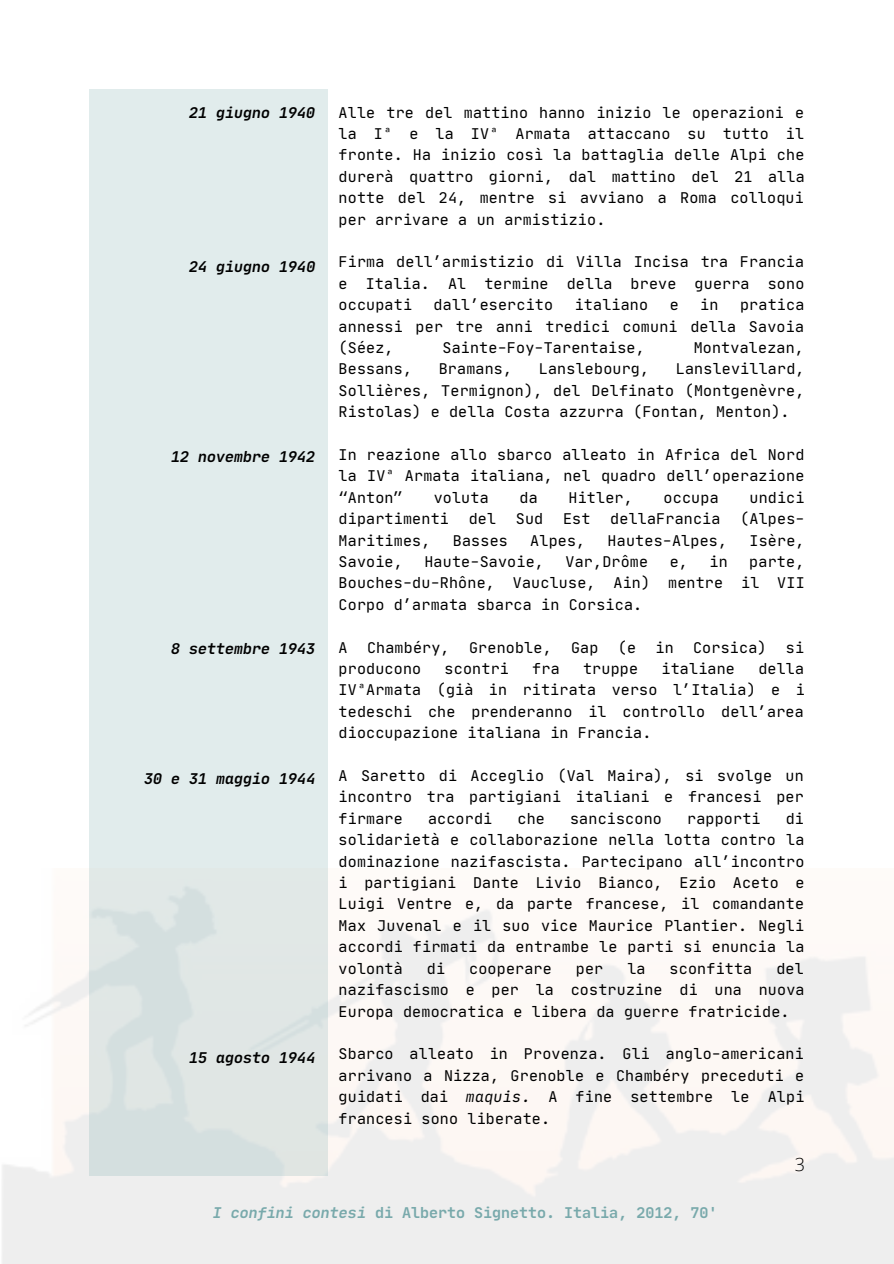
<style>
.page{position:relative;width:894px;height:1264px;background:#fff}
.page>*{position:absolute;margin:0;border:0;box-sizing:border-box;transform-origin:0 0}
.t1{font:300 18px "Open Sans";color:#000}
.t2{font:15px/21.5px "Jet Brains Mono";letter-spacing:.015em;color:#000;text-align:justify}
.t3{font:italic 700 15px "Jet Brains Mono";color:#000}
.t4{font:700 15px "Jet Brains Mono";color:#78a9ab}
.s1{font-style:italic}
</style>
<div class="page">
<div style="left:89px;top:89px;width:239px;height:1086px;background:linear-gradient(to right,#dfe9e9,#e1ebea)"></div>
<p class="t3" style="left:189px;top:103px;width:128px">21 giugno 1940</p>
<p class="t3" style="left:189px;top:257px;width:128px">24 giugno 1940</p>
<p class="t2" style="left:338px;top:101px;width:467px">Alle tre del mattino hanno inizio le operazioni e la Iª e la IVª Armata attaccano su tutto il fronte. Ha inizio così la battaglia delle Alpi che durerà quattro giorni, dal mattino del 21 alla notte del 24, mentre si avviano a Roma colloqui per arrivare a un armistizio.</p>
<p class="t2" style="left:338px;top:251px;width:467px">Firma dell’armistizio di Villa Incisa tra Francia e Italia. Al termine della breve guerra sono occupati</p>
<p class="t2" style="left:433px;top:294px;width:121px">dall’esercito</p>
<p class="t2" style="left:574px;top:294px;width:75px">italiano</p>
<p class="t2" style="left:669px;top:294px;width:11px">e</p>
<p class="t2" style="left:700px;top:294px;width:20px">in</p>
<p class="t2" style="left:338px;top:294px;width:467px;text-indent:401px">pratica annessi per tre anni tredici comuni della Savoia (Séez,</p>
<p class="t2" style="left:442px;top:337px;width:204px">Sainte-Foy-Tarentaise,</p>
<p class="t2" style="left:693px;top:337px;width:112px">Montvalezan,</p>
<p class="t2" style="left:338px;top:358px;width:467px;text-indent:337px">Lanslevillard, Sollières, Termignon), del Delfinato (Montgenèvre, Ristolas) e della Costa azzurra (Fontan, Menton).</p>
<p class="t2" style="left:338px;top:444px;width:467px">In reazione allo sbarco alleato in Africa del Nord la IVª Armata italiana, nel quadro dell’operazione “Anton”</p>
<p class="t2" style="left:338px;top:358px;width:75px">Bessans,</p>
<p class="t2" style="left:438px;top:358px;width:75px">Bramans,</p>
<p class="t2" style="left:538px;top:358px;width:112px">Lanslebourg,</p>
<p class="t3" style="left:171px;top:448px;width:146px">12 novembre 1942</p>
<p class="t2" style="left:433px;top:486px;width:57px">voluta</p>
<p class="t2" style="left:519px;top:486px;width:20px">da</p>
<p class="t2" style="left:568px;top:486px;width:66px">Hitler,</p>
<p class="t2" style="left:663px;top:486px;width:57px">occupa</p>
<p class="t2" style="left:749px;top:486px;width:57px">undici</p>
<p class="t2" style="left:338px;top:508px;width:112px">dipartimenti</p>
<p class="t2" style="left:468px;top:508px;width:29px">del</p>
<p class="t2" style="left:515px;top:508px;width:29px">Sud</p>
<p class="t2" style="left:563px;top:508px;width:29px">Est</p>
<p class="t2" style="left:610px;top:508px;width:112px">dellaFrancia</p>
<p class="t2" style="left:740px;top:508px;width:66px">(Alpes-</p>
<p class="t2" style="left:338px;top:529px;width:93px">Maritimes,</p>
<p class="t2" style="left:452px;top:529px;width:57px">Basses</p>
<p class="t2" style="left:530px;top:529px;width:57px">Alpes,</p>
<p class="t2" style="left:607px;top:529px;width:121px">Hautes-Alpes,</p>
<p class="t2" style="left:749px;top:529px;width:57px">Isère,</p>
<p class="t2" style="left:338px;top:550px;width:66px">Savoie,</p>
<p class="t2" style="left:424px;top:550px;width:121px">Haute-Savoie,</p>
<p class="t2" style="left:565px;top:550px;width:84px">Var,Drôme</p>
<p class="t2" style="left:669px;top:550px;width:20px">e,</p>
<p class="t2" style="left:709px;top:550px;width:20px">in</p>
<p class="t2" style="left:338px;top:550px;width:467px;text-indent:410px">parte, Bouches-du-Rhône, Vaucluse, Ain) mentre il VII Corpo d’armata sbarca in Corsica.</p>
<p class="t2" style="left:338px;top:636px;width:11px">A</p>
<p class="t2" style="left:367px;top:636px;width:84px">Chambéry,</p>
<p class="t2" style="left:469px;top:636px;width:84px">Grenoble,</p>
<p class="t2" style="left:571px;top:636px;width:29px">Gap</p>
<p class="t2" style="left:617px;top:636px;width:20px">(e</p>
<p class="t2" style="left:655px;top:636px;width:20px">in</p>
<p class="t2" style="left:693px;top:636px;width:75px">Corsica)</p>
<p class="t2" style="left:785px;top:636px;width:20px">si</p>
<p class="t2" style="left:338px;top:657px;width:84px">producono</p>
<p class="t2" style="left:444px;top:657px;width:66px">scontri</p>
<p class="t2" style="left:532px;top:657px;width:29px">fra</p>
<p class="t2" style="left:583px;top:657px;width:57px">truppe</p>
<p class="t2" style="left:661px;top:657px;width:75px">italiane</p>
<p class="t3" style="left:171px;top:639px;width:146px">8 settembre 1943</p>
<p class="t2" style="left:338px;top:657px;width:467px;text-indent:419px">della IVªArmata (già in ritirata verso l’Italia) e i tedeschi che prenderanno il controllo dell’area dioccupazione italiana in Francia.</p>
<p class="t2" style="left:338px;top:764px;width:466px">A Saretto di Acceglio (Val Maira), si svolge un incontro tra partigiani italiani e francesi per firmare</p>
<p class="t3" style="left:144px;top:769px;width:173px">30 e 31 maggio 1944</p>
<p class="t2" style="left:338px;top:807px;width:467px;text-indent:447px">di solidarietà e collaborazione nella lotta contro la dominazione nazifascista. Partecipano all’incontro i partigiani Dante Livio Bianco, Ezio Aceto e Luigi Ventre e, da parte francese, il comandante Max Juvenal e il suo vice Maurice Plantier. Negli accordi firmati da entrambe le parti si enuncia la volontà</p>
<p class="t2" style="left:428px;top:807px;width:66px">accordi</p>
<p class="t2" style="left:517px;top:807px;width:29px">che</p>
<p class="t2" style="left:570px;top:807px;width:93px">sanciscono</p>
<p class="t2" style="left:687px;top:807px;width:75px">rapporti</p>
<p class="t2" style="left:427px;top:957px;width:20px">di</p>
<p class="t2" style="left:469px;top:957px;width:84px">cooperare</p>
<p class="t2" style="left:575px;top:957px;width:29px">per</p>
<p class="t2" style="left:627px;top:957px;width:20px">la</p>
<p class="t2" style="left:669px;top:957px;width:84px">sconfitta</p>
<p class="t2" style="left:338px;top:957px;width:467px;text-indent:437px">del nazifascismo e per la costruzine di una nuova Europa democratica e libera da guerre fratricide.</p>
<p class="t2" style="left:338px;top:1043px;width:467px">Sbarco alleato in Provenza. Gli anglo-americani arrivano a Nizza, Grenoble e Chambéry preceduti e guidati dai <span class="s1">maquis.</span> A fine settembre le Alpi francesi sono liberate.</p>
<p class="t1" style="left:794px;top:1151px;width:12px">3</p>
<p class="t4" style="left:213px;top:1203px;width:506px"><span class="s1">I confini contesi</span> di Alberto Signetto. Italia, 2012, 70'</p>
<p class="t3" style="left:189px;top:1047px;width:128px">15 agosto 1944</p>
</div>
